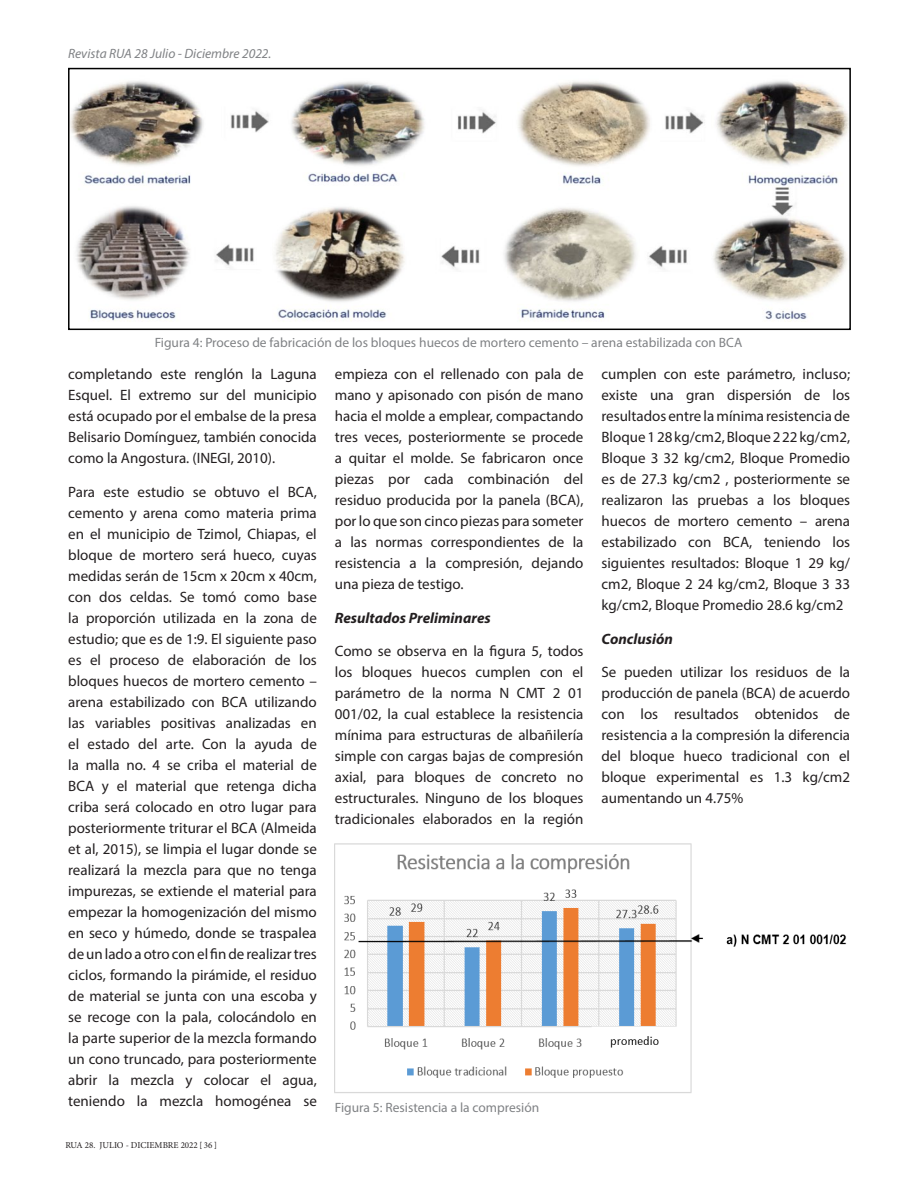
<style>
.page{position:relative;width:918px;height:1188px;background:#fff}
.page>*{position:absolute;margin:0;border:0;box-sizing:border-box;transform-origin:0 0}
.Párrafos_texto{font:15px/21px "Myriad Pro";color:#231f20;text-align:justify}
.Párrafos_texto-2{font:italic 700 15px "Myriad Pro";color:#231f20}
.Títulos{font:13.5px "Myriad Pro";color:#808285}
.t1{font:italic 13.5px "Myriad Pro";color:#808285}
.t2{font:9px "Minion Pro";color:#231f20}
.s1{font-family:"Myriad Pro"}
</style>
<div class="page">
<img style="left:71px;top:81px;width:777px;height:241px">
<div style="left:68px;top:68px;width:783px;height:262px;border:2px solid #000"></div>
<img style="left:335px;top:843px;width:512px;height:250px">
<p class="t1" style="left:68px;top:45px;width:205px">Revista RUA 28 Julio - Diciembre 2022.</p>
<p class="Títulos" style="left:155px;top:334px;width:589px">Figura 4: Proceso de fabricación de los bloques huecos de mortero cemento – arena estabilizada con BCA</p>
<p class="Párrafos_texto" style="left:68px;top:363px;width:250px">completando este renglón la Laguna Esquel. El extremo sur del municipio está ocupado por el embalse de la presa Belisario Domínguez, también conocida como la Angostura. (INEGI, 2010).</p>
<p class="Párrafos_texto" style="left:68px;top:481px;width:250px">Para este estudio se obtuvo el BCA, cemento y arena como materia prima en el municipio de Tzimol, Chiapas, el bloque de mortero será hueco, cuyas medidas serán de 15cm x 20cm x 40cm, con dos celdas. Se tomó como base la proporción utilizada en la zona de estudio; que es de 1:9. El siguiente paso es el proceso de elaboración de los bloques huecos de mortero cemento – arena estabilizado con BCA utilizando las variables positivas analizadas en el estado del arte. Con la ayuda de la malla no. 4 se criba el material de BCA y el material que retenga dicha criba será colocado en otro lugar para posteriormente triturar el BCA (Almeida et al, 2015), se limpia el lugar donde se realizará la mezcla para que no tenga impurezas, se extiende el material para empezar la homogenización del mismo en seco y húmedo, donde se traspalea de un lado a otro con el fin de realizar tres ciclos, formando la pirámide, el residuo de material se junta con una escoba y se recoge con la pala, colocándolo en la parte superior de la mezcla formando un cono truncado, para posteriormente abrir la mezcla y colocar el agua, teniendo la mezcla homogénea se</p>
<p class="t2" style="left:65px;top:1139px;width:153px">RUA 28. JULIO - DICIEMBRE 2022 <span class="s1">[</span> 36 <span class="s1">]</span></p>
<p class="Párrafos_texto" style="left:335px;top:363px;width:250px">empieza con el rellenado con pala de mano y apisonado con pisón de mano hacia el molde a emplear, compactando tres veces, posteriormente se procede a quitar el molde. Se fabricaron once piezas por cada combinación del residuo producida por la panela (BCA), por lo que son cinco piezas para someter a las normas correspondientes de la resistencia a la compresión, dejando una pieza de testigo.</p>
<p class="Párrafos_texto-2" style="left:335px;top:608px;width:157px">Resultados Preliminares</p>
<p class="Párrafos_texto" style="left:335px;top:641px;width:250px">Como se observa en la figura 5, todos los bloques huecos cumplen con el parámetro de la norma N CMT 2 01<br>001/02, la cual establece la resistencia mínima para estructuras de albañilería simple con cargas bajas de compresión axial, para bloques de concreto no estructurales. Ninguno de los bloques tradicionales elaborados en la región</p>
<p class="Títulos" style="left:335px;top:1099px;width:206px">Figura 5: Resistencia a la compresión</p>
<p class="Párrafos_texto" style="left:602px;top:363px;width:250px">cumplen con este parámetro, incluso; existe una gran dispersión de los resultados entre la mínima resistencia de Bloque 1 28 kg/cm2, Bloque 2 22 kg/cm2, Bloque 3 32 kg/cm2, Bloque Promedio es de 27.3 kg/cm2 , posteriormente se realizaron las pruebas a los bloques huecos de mortero cemento – arena estabilizado con BCA, teniendo los siguientes resultados: Bloque 1 29 kg/ cm2, Bloque 2 24 kg/cm2, Bloque 3 33 kg/cm2, Bloque Promedio 28.6 kg/cm2</p>
<p class="Párrafos_texto-2" style="left:602px;top:629px;width:73px">Conclusión</p>
<p class="Párrafos_texto" style="left:602px;top:662px;width:250px">Se pueden utilizar los residuos de la producción de panela (BCA) de acuerdo con los resultados obtenidos de resistencia a la compresión la diferencia del bloque hueco tradicional con el bloque experimental es 1.3 kg/cm2 aumentando un 4.75%</p>
</div>
